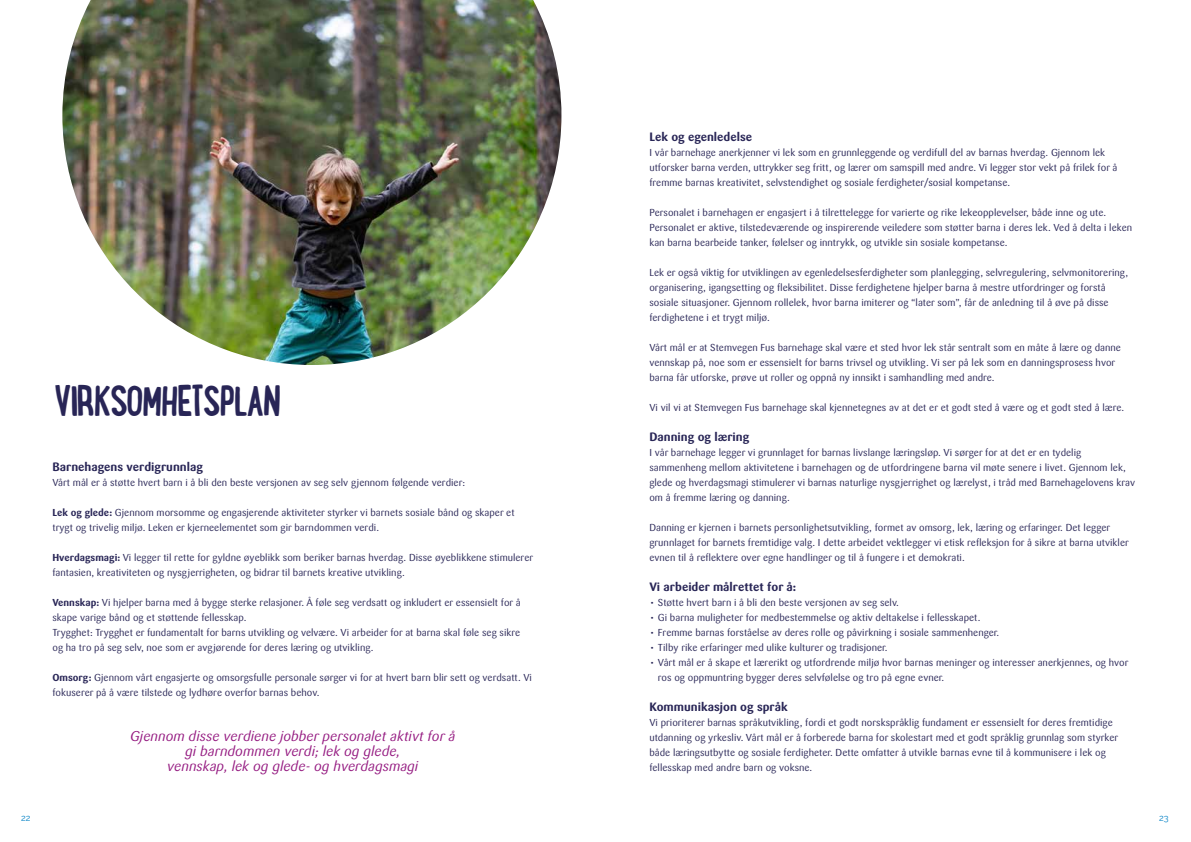
<style>
.page{position:relative;width:1191px;height:842px;background:#fff}
.page>*{position:absolute;margin:0;border:0;box-sizing:border-box;transform-origin:0 0}
.t1{font:700 46px "Lunch Box";letter-spacing:-.04em;color:#282556}
.t2{font:italic 14px/15px "Sari OT";color:#951b81;text-align:center}
.t3{font:700 12px "Sari OT";color:#282556}
.t4{font:10px/15px "Sari OT";color:#282556}
.t5{font:9px "Raleway";color:#0783c6}
.s1{font-weight:700}
</style>
<div class="page">
<img style="left:62px;top:0;width:499px;height:365px">
<h1 class="t1" style="left:54px;top:370px;width:229px">VIRKSOMHETSPLAN</h1>
<p class="t3" style="left:52px;top:459px;width:152px">Barnehagens verdigrunnlag</p>
<p class="t4" style="left:52px;top:475px;width:414px">Vårt mål er å støtte hvert barn i å bli den beste versjonen av seg selv gjennom følgende verdier:</p>
<p class="t4" style="left:52px;top:505px;width:464px"><span class="s1">Lek og glede:</span> Gjennom morsomme og engasjerende aktiviteter styrker vi barnets sosiale bånd og skaper et trygt og trivelig miljø. Leken er kjerneelementet som gir barndommen verdi.</p>
<p class="t4" style="left:52px;top:550px;width:482px"><span class="s1">Hverdagsmagi:</span> Vi legger til rette for gyldne øyeblikk som beriker barnas hverdag. Disse øyeblikkene stimulerer fantasien, kreativiteten og nysgjerrigheten, og bidrar til barnets kreative utvikling.</p>
<p class="t4" style="left:52px;top:595px;width:470px"><span class="s1">Vennskap:</span> Vi hjelper barna med å bygge sterke relasjoner. Å føle seg verdsatt og inkludert er essensielt for å skape varige bånd og et støttende fellesskap.<br>Trygghet: Trygghet er fundamentalt for barns utvikling og velvære. Vi arbeider for at barna skal føle seg sikre og ha tro på seg selv, noe som er avgjørende for deres læring og utvikling.</p>
<p class="t4" style="left:52px;top:670px;width:481px"><span class="s1">Omsorg:</span> Gjennom vårt engasjerte og omsorgsfulle personale sørger vi for at hvert barn blir sett og verdsatt. Vi fokuserer på å være tilstede og lydhøre overfor barnas behov.</p>
<h2 class="t2" style="left:130px;top:729px;width:327px">Gjennom disse verdiene jobber personalet aktivt for å gi barndommen verdi; lek og glede,<br>vennskap, lek og glede- og hverdagsmagi</h2>
<p class="t3" style="left:649px;top:129px;width:104px">Lek og egenledelse</p>
<p class="t4" style="left:649px;top:145px;width:469px">I vår barnehage anerkjenner vi lek som en grunnleggende og verdifull del av barnas hverdag. Gjennom lek utforsker barna verden, uttrykker seg fritt, og lærer om samspill med andre. Vi legger stor vekt på frilek for å fremme barnas kreativitet, selvstendighet og sosiale ferdigheter/sosial kompetanse.</p>
<p class="t4" style="left:649px;top:205px;width:484px">Personalet i barnehagen er engasjert i å tilrettelegge for varierte og rike lekeopplevelser, både inne og ute.<br>Personalet er aktive, tilstedeværende og inspirerende veiledere som støtter barna i deres lek. Ved å delta i leken kan barna bearbeide tanker, følelser og inntrykk, og utvikle sin sosiale kompetanse.</p>
<p class="t4" style="left:649px;top:265px;width:480px">Lek er også viktig for utviklingen av egenledelsesferdigheter som planlegging, selvregulering, selvmonitorering, organisering, igangsetting og fleksibilitet. Disse ferdighetene hjelper barna å mestre utfordringer og forstå sosiale situasjoner. Gjennom rollelek, hvor barna imiterer og “later som”, får de anledning til å øve på disse ferdighetene i et trygt miljø.</p>
<p class="t4" style="left:649px;top:340px;width:473px">Vårt mål er at Stemvegen Fus barnehage skal være et sted hvor lek står sentralt som en måte å lære og danne vennskap på, noe som er essensielt for barns trivsel og utvikling. Vi ser på lek som en danningsprosess hvor barna får utforske, prøve ut roller og oppnå ny innsikt i samhandling med andre.</p>
<p class="t4" style="left:649px;top:400px;width:476px">Vi vil vi at Stemvegen Fus barnehage skal kjennetegnes av at det er et godt sted å være og et godt sted å lære.</p>
<p class="t3" style="left:649px;top:429px;width:101px">Danning og læring</p>
<p class="t4" style="left:649px;top:445px;width:487px">I vår barnehage legger vi grunnlaget for barnas livslange læringsløp. Vi sørger for at det er en tydelig sammenheng mellom aktivitetene i barnehagen og de utfordringene barna vil møte senere i livet. Gjennom lek, glede og hverdagsmagi stimulerer vi barnas naturlige nysgjerrighet og lærelyst, i tråd med Barnehagelovens krav om å fremme læring og danning.</p>
<p class="t4" style="left:649px;top:520px;width:481px">Danning er kjernen i barnets personlighetsutvikling, formet av omsorg, lek, læring og erfaringer. Det legger grunnlaget for barnets fremtidige valg. I dette arbeidet vektlegger vi etisk refleksjon for å sikre at barna utvikler evnen til å reflektere over egne handlinger og til å fungere i et demokrati.</p>
<p class="t3" style="left:649px;top:579px;width:148px">Vi arbeider målrettet for å:</p>
<p class="t4" style="left:649px;top:595px;width:251px">• Støtte hvert barn i å bli den beste versjonen av seg selv.</p>
<p class="t4" style="left:649px;top:610px;width:333px">• Gi barna muligheter for medbestemmelse og aktiv deltakelse i fellesskapet.</p>
<p class="t4" style="left:649px;top:625px;width:351px">• Fremme barnas forståelse av deres rolle og påvirkning i sosiale sammenhenger.</p>
<p class="t4" style="left:649px;top:640px;width:240px">• Tilby rike erfaringer med ulike kulturer og tradisjoner.</p>
<p class="t4" style="left:658px;top:655px;width:472px;text-indent:-8px">• Vårt mål er å skape et lærerikt og utfordrende miljø hvor barnas meninger og interesser anerkjennes, og hvor ros og oppmuntring bygger deres selvfølelse og tro på egne evner.</p>
<p class="t3" style="left:649px;top:699px;width:140px">Kommunikasjon og språk</p>
<p class="t4" style="left:649px;top:715px;width:470px">Vi prioriterer barnas språkutvikling, fordi et godt norskspråklig fundament er essensielt for deres fremtidige utdanning og yrkesliv. Vårt mål er å forberede barna for skolestart med et godt språklig grunnlag som styrker både læringsutbytte og sosiale ferdigheter. Dette omfatter å utvikle barnas evne til å kommunisere i lek og fellesskap med andre barn og voksne.</p>
<p class="t5" style="left:21px;top:812px;width:11px">22</p>
<p class="t5" style="left:1159px;top:812px;width:11px">23</p>
</div>
